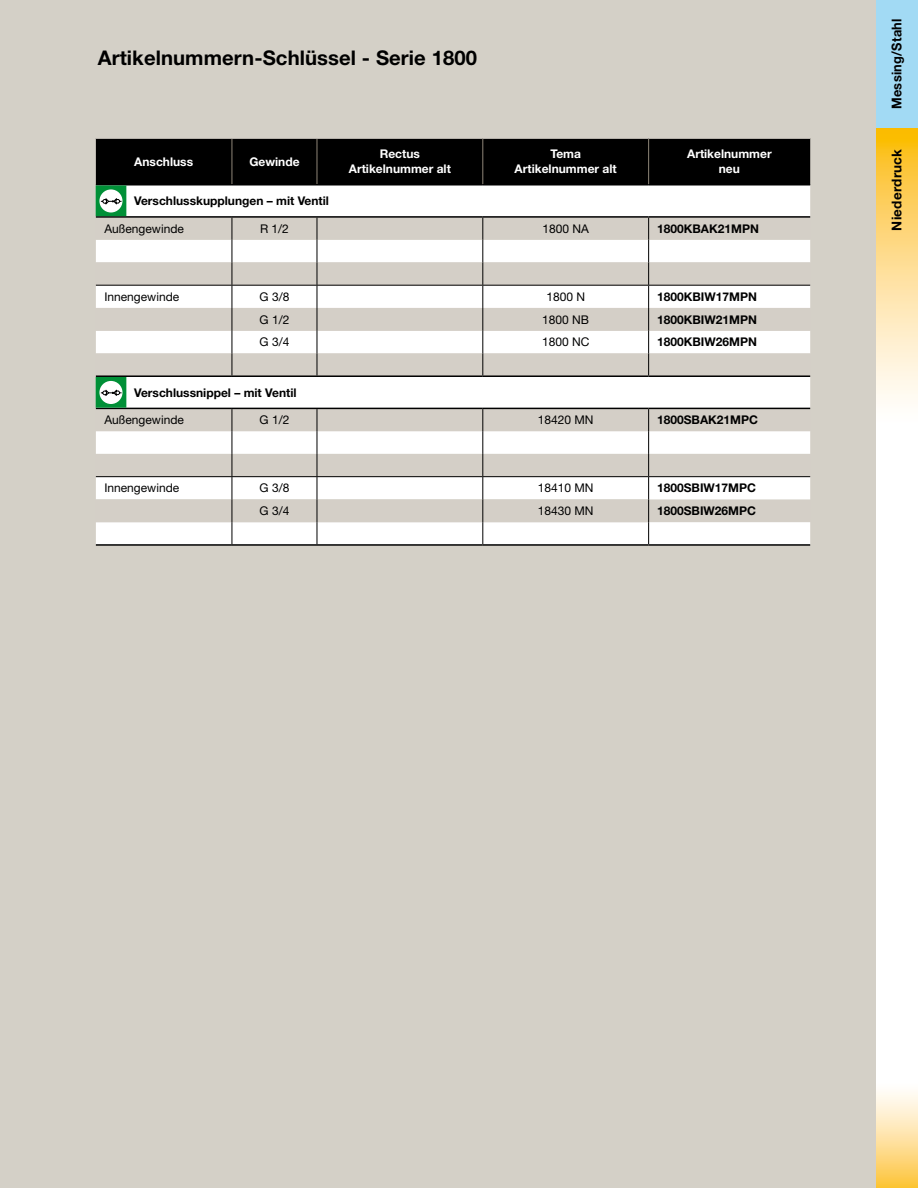
<style>
.page{position:relative;width:918px;height:1188px;background:#fff}
.page>*{position:absolute;margin:0;border:0;box-sizing:border-box;transform-origin:0 0}
.t1{font:700 20.25px "Helvetica Neue LT Std";letter-spacing:.005em;color:#000}
.t2{font:700 13.5px "Helvetica Neue LT Std";letter-spacing:.02em;color:#000;scale:.95 1}
.t3{font:700 13.5px "Helvetica Neue LT Std";letter-spacing:.02em;color:#000}
.t4{font:700 12px "Helvetica Neue LT Std";color:#000}
.t5{font:12px "Helvetica Neue LT Std";color:#000}
.t6{font:700 12px/15px "Helvetica Neue LT Std";color:#fff;text-align:center}
</style>
<div class="page">
<svg style="left:875px;top:128px;width:43px;height:297px;background:#fddf96"></svg>
<div style="left:875px;top:1082px;width:43px;height:106px;background:linear-gradient(to bottom,#fff,#fdc642)"></div>
<div style="left:875px;top:0;width:43px;height:128px;background:#a2daf4"></div>
<div style="left:0;top:0;width:875px;height:1188px;background:#d4d0c7"></div>
<div style="left:96px;top:139px;width:714px;height:45px;background:#000"></div>
<div style="left:96px;top:186px;width:714px;height:358px;background:#fff"></div>
<svg style="left:96px;top:218px;width:552px;height:304px"></svg>
<hr style="left:96px;top:184px;width:136px;height:2px;background:#000">
<hr style="left:232px;top:184px;width:85px;height:2px;background:#000">
<hr style="left:317px;top:184px;width:166px;height:2px;background:#000">
<hr style="left:483px;top:184px;width:166px;height:2px;background:#000">
<hr style="left:649px;top:184px;width:161px;height:2px;background:#000">
<hr style="left:96px;top:216px;width:136px;height:2px;background:#000">
<hr style="left:232px;top:216px;width:85px;height:2px;background:#000">
<hr style="left:317px;top:216px;width:166px;height:2px;background:#000">
<hr style="left:483px;top:216px;width:166px;height:2px;background:#000">
<hr style="left:649px;top:216px;width:161px;height:2px;background:#000">
<hr style="left:96px;top:285px;width:136px;height:1px;background:#000">
<hr style="left:232px;top:285px;width:85px;height:1px;background:#000">
<hr style="left:317px;top:285px;width:166px;height:1px;background:#000">
<hr style="left:483px;top:285px;width:166px;height:1px;background:#000">
<svg style="left:232px;top:218px;width:1px;height:157px"></svg>
<svg style="left:317px;top:218px;width:1px;height:157px"></svg>
<svg style="left:482px;top:218px;width:1px;height:157px"></svg>
<hr style="left:96px;top:375px;width:136px;height:2px;background:#000">
<hr style="left:232px;top:375px;width:85px;height:2px;background:#000">
<hr style="left:317px;top:375px;width:166px;height:2px;background:#000">
<hr style="left:483px;top:375px;width:166px;height:2px;background:#000">
<hr style="left:96px;top:408px;width:136px;height:1px;background:#000">
<hr style="left:96px;top:476px;width:136px;height:1px;background:#000">
<hr style="left:96px;top:544px;width:136px;height:2px;background:#000">
<svg style="left:232px;top:409px;width:1px;height:135px"></svg>
<hr style="left:232px;top:544px;width:85px;height:2px;background:#000">
<svg style="left:317px;top:409px;width:1px;height:135px"></svg>
<hr style="left:317px;top:544px;width:166px;height:2px;background:#000">
<svg style="left:482px;top:409px;width:1px;height:135px"></svg>
<hr style="left:483px;top:544px;width:166px;height:2px;background:#000">
<svg style="left:648px;top:217px;width:162px;height:328px"></svg>
<hr style="left:649px;top:544px;width:161px;height:2px;background:#000">
<hr style="left:232px;top:408px;width:85px;height:1px;background:#000">
<hr style="left:317px;top:408px;width:166px;height:1px;background:#000">
<hr style="left:483px;top:408px;width:166px;height:1px;background:#000">
<hr style="left:649px;top:408px;width:161px;height:1px;background:#000">
<hr style="left:232px;top:476px;width:85px;height:1px;background:#000">
<hr style="left:317px;top:476px;width:166px;height:1px;background:#000">
<hr style="left:483px;top:476px;width:166px;height:1px;background:#000">
<hr style="left:649px;top:476px;width:161px;height:1px;background:#000">
<hr style="left:232px;top:139px;width:1px;height:45px;background:#8f8678">
<hr style="left:317px;top:139px;width:1px;height:45px;background:#8f8678">
<hr style="left:482px;top:139px;width:1px;height:45px;background:#8f8678">
<hr style="left:648px;top:139px;width:1px;height:45px;background:#8f8678">
<div style="left:96px;top:185px;width:30px;height:31px;background:#009037"></div>
<div style="left:99px;top:189px;width:24px;height:24px;background:#fff;border-radius:50%"></div>
<svg style="left:100px;top:197px;width:22px;height:8px"></svg>
<div style="left:96px;top:377px;width:30px;height:31px;background:#009037"></div>
<div style="left:99px;top:381px;width:24px;height:23px;background:#fff;border-radius:50%"></div>
<svg style="left:100px;top:389px;width:22px;height:7px"></svg>
<h1 class="t1" style="left:98px;top:46px;width:381px">Artikelnummern-Schlüssel - Serie 1800</h1>
<p class="t6" style="left:134px;top:154px;width:60px">Anschluss</p>
<p class="t6" style="left:249px;top:154px;width:52px">Gewinde</p>
<p class="t6" style="left:349px;top:146px;width:104px">Rectus<br>Artikelnummer alt</p>
<p class="t6" style="left:515px;top:146px;width:104px">Tema<br>Artikelnummer alt</p>
<p class="t6" style="left:687px;top:146px;width:86px">Artikelnummer neu</p>
<p class="t4" style="left:134px;top:193px;width:196px">Verschlusskupplungen – mit Ventil</p>
<p class="t5" style="left:104px;top:221px;width:81px">Außengewinde</p>
<p class="t5" style="left:260px;top:221px;width:30px">R 1/2</p>
<p class="t5" style="left:543px;top:221px;width:48px">1800 NA</p>
<p class="t4" style="left:657px;top:221px;width:103px">1800KBAK21MPN</p>
<p class="t5" style="left:104px;top:289px;width:76px">Innengewinde</p>
<p class="t5" style="left:260px;top:289px;width:31px">G 3/8</p>
<p class="t5" style="left:546px;top:289px;width:40px">1800 N</p>
<p class="t4" style="left:657px;top:289px;width:101px">1800KBIW17MPN</p>
<p class="t5" style="left:260px;top:312px;width:31px">G 1/2</p>
<p class="t5" style="left:542px;top:312px;width:48px">1800 NB</p>
<p class="t4" style="left:657px;top:312px;width:101px">1800KBIW21MPN</p>
<p class="t5" style="left:260px;top:335px;width:31px">G 3/4</p>
<p class="t5" style="left:542px;top:335px;width:49px">1800 NC</p>
<p class="t4" style="left:657px;top:335px;width:101px">1800KBIW26MPN</p>
<p class="t4" style="left:134px;top:385px;width:164px">Verschlussnippel – mit Ventil</p>
<p class="t5" style="left:104px;top:413px;width:81px">Außengewinde</p>
<p class="t5" style="left:260px;top:413px;width:31px">G 1/2</p>
<p class="t5" style="left:538px;top:413px;width:57px">18420 MN</p>
<p class="t4" style="left:657px;top:412px;width:102px">1800SBAK21MPC</p>
<p class="t5" style="left:104px;top:481px;width:76px">Innengewinde</p>
<p class="t5" style="left:260px;top:481px;width:31px">G 3/8</p>
<p class="t5" style="left:538px;top:481px;width:57px">18410 MN</p>
<p class="t4" style="left:657px;top:481px;width:100px">1800SBIW17MPC</p>
<p class="t5" style="left:260px;top:504px;width:31px">G 3/4</p>
<p class="t5" style="left:538px;top:504px;width:57px">18430 MN</p>
<p class="t4" style="left:657px;top:503px;width:100px">1800SBIW26MPC</p>
<p class="t2" style="left:888px;top:109px;width:97px;rotate:-90deg">Messing/Stahl</p>
<p class="t3" style="left:888px;top:231px;width:83px;rotate:-90deg">Niederdruck</p>
</div>
